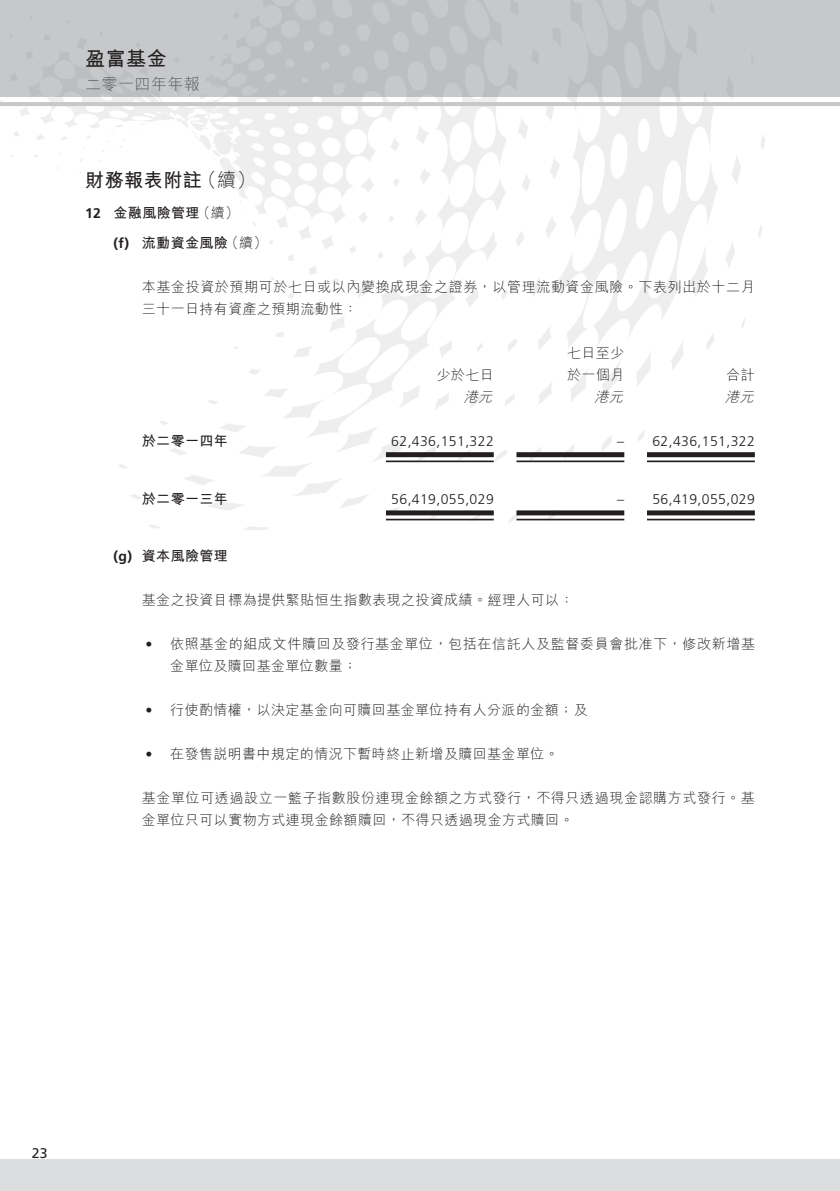
<style>
.page{position:relative;width:840px;height:1191px;background:#fff}
.page>*{position:absolute;margin:0;border:0;box-sizing:border-box;transform-origin:0 0}
.t1{font:700 20px "M Hei HK";color:#231f20}
.t2{font:700 19px "M Hei HK";letter-spacing:.03em;color:#231f20}
.t3{font:300 19px "M Hei HK";color:#231f20}
.t4{font:300 16px "M Hei HK";letter-spacing:.03em;color:#57585a}
.t5{font:300 14px/22px "M Hei HK";letter-spacing:.03em;color:#231f20}
.t6{font:300 14px "Frutiger LT Std";letter-spacing:.03em;color:#231f20}
.t7{font:700 14px "M Hei HK";letter-spacing:.03em;color:#231f20}
.t8{font:700 14px "Frutiger LT Std";color:#231f20}
.t9{font:italic 300 14px "M Hei HK";color:#231f20}
.t10{font:14px "Frutiger LT Std";color:#231f20}
</style>
<div class="page">
<div style="left:13px;top:131px;width:7px;height:6px;background:#eeeeef;border-radius:50%"></div>
<svg style="left:518px;top:119px;width:10px;height:20px"></svg>
<svg style="left:761px;top:135px;width:3px;height:15px"></svg>
<svg style="left:20px;top:106px;width:8px;height:10px"></svg>
<svg style="left:732px;top:157px;width:8px;height:26px"></svg>
<svg style="left:550px;top:158px;width:7px;height:21px"></svg>
<svg style="left:522px;top:175px;width:8px;height:16px"></svg>
<svg style="left:758px;top:226px;width:4px;height:12px"></svg>
<svg style="left:726px;top:242px;width:8px;height:25px"></svg>
<svg style="left:545px;top:217px;width:11px;height:21px"></svg>
<svg style="left:518px;top:232px;width:6px;height:15px"></svg>
<svg style="left:741px;top:319px;width:4px;height:9px"></svg>
<svg style="left:671px;top:351px;width:12px;height:18px"></svg>
<svg style="left:532px;top:278px;width:10px;height:18px"></svg>
<svg style="left:636px;top:353px;width:15px;height:33px"></svg>
<svg style="left:602px;top:361px;width:18px;height:35px"></svg>
<svg style="left:538px;top:327px;width:13px;height:23px"></svg>
<svg style="left:571px;top:369px;width:17px;height:33px"></svg>
<svg style="left:638px;top:430px;width:7px;height:11px"></svg>
<svg style="left:539px;top:383px;width:13px;height:21px"></svg>
<svg style="left:601px;top:435px;width:11px;height:17px"></svg>
<svg style="left:562px;top:444px;width:13px;height:15px"></svg>
<svg style="left:527px;top:447px;width:15px;height:13px"></svg>
<svg style="left:493px;top:450px;width:14px;height:12px"></svg>
<svg style="left:546px;top:515px;width:14px;height:6px"></svg>
<svg style="left:456px;top:450px;width:15px;height:10px"></svg>
<svg style="left:509px;top:515px;width:11px;height:8px"></svg>
<svg style="left:470px;top:515px;width:12px;height:7px"></svg>
<svg style="left:150px;top:438px;width:300px;height:91px"></svg>
<svg style="left:130px;top:494px;width:11px;height:5px"></svg>
<svg style="left:119px;top:464px;width:9px;height:4px"></svg>
<svg style="left:28px;top:96px;width:490px;height:342px"></svg>
<svg style="left:557px;top:122px;width:160px;height:229px"></svg>
<svg style="left:276px;top:215px;width:12px;height:13px"></svg>
<div style="left:0;top:0;width:839px;height:96px;background:#c7c8ca"></div>
<div style="left:25px;top:51px;width:8px;height:8px;background:#bcbdc0"></div>
<svg style="left:169px;top:96px;width:53px;height:4px"></svg>
<svg style="left:545px;top:96px;width:172px;height:26px"></svg>
<div style="left:0;top:1158px;width:839px;height:33px;background:#dcdddf"></div>
<hr style="left:0;top:102px;width:839px;height:4px;background:#c7c8ca">
<div style="left:386px;top:452px;width:107px;height:5px;background:#231f20"></div>
<hr style="left:386px;top:460px;width:107px;height:2px;background:#231f20">
<div style="left:516px;top:452px;width:108px;height:5px;background:#231f20"></div>
<hr style="left:516px;top:460px;width:108px;height:2px;background:#231f20">
<div style="left:646px;top:452px;width:108px;height:5px;background:#231f20"></div>
<hr style="left:646px;top:460px;width:108px;height:2px;background:#231f20">
<div style="left:386px;top:510px;width:107px;height:5px;background:#231f20"></div>
<hr style="left:386px;top:519px;width:107px;height:1px;background:#231f20">
<div style="left:516px;top:510px;width:108px;height:5px;background:#231f20"></div>
<hr style="left:516px;top:519px;width:108px;height:1px;background:#231f20">
<div style="left:646px;top:510px;width:108px;height:5px;background:#231f20"></div>
<hr style="left:646px;top:519px;width:108px;height:1px;background:#231f20">
<h1 class="t1" style="left:85px;top:44px;width:83px">盈富基金</h1>
<p class="t4" style="left:85px;top:73px;width:116px">二零一四年年報</p>
<h2 class="t2" style="left:85px;top:166px;width:118px">財務報表附註</h2>
<h2 class="t3" style="left:197px;top:167px;width:60px">（續(</h2>
<p class="t8" style="left:85px;top:204px;width:17px">12</p>
<p class="t5" style="left:196px;top:201px;width:44px">（續(</p>
<p class="t7" style="left:113px;top:202px;width:87px">金融風險管理</p>
<p class="t8" style="left:113px;top:235px;width:17px">f( )</p>
<p class="t5" style="left:225px;top:231px;width:44px">（續(</p>
<p class="t7" style="left:142px;top:233px;width:87px">流動資金風險</p>
<p class="t5" style="left:142px;top:275px;width:614px">本基金投資於預期可於七日或以內變換成現金之證券，以管理流動資金風險。下表列出於十二月三十一日持有資產之預期流動性：</p>
<p class="t7" style="left:142px;top:431px;width:87px">於二零一四年</p>
<p class="t5" style="left:566px;top:341px;width:59px">七日至少</p>
<p class="t5" style="left:436px;top:363px;width:59px">少於七日</p>
<p class="t5" style="left:566px;top:363px;width:59px">於一個月</p>
<p class="t5" style="left:726px;top:363px;width:30px">合計</p>
<p class="t9" style="left:463px;top:387px;width:35px">港元</p>
<p class="t9" style="left:594px;top:387px;width:35px">港元</p>
<p class="t9" style="left:724px;top:387px;width:35px">港元</p>
<p class="t6" style="left:391px;top:433px;width:104px">62,436,151,322</p>
<p class="t6" style="left:617px;top:433px;width:8px">–</p>
<p class="t6" style="left:652px;top:433px;width:104px">62,436,151,322</p>
<p class="t7" style="left:142px;top:489px;width:87px">於二零一三年</p>
<p class="t6" style="left:391px;top:491px;width:104px">56,419,055,029</p>
<p class="t6" style="left:617px;top:491px;width:8px">–</p>
<p class="t6" style="left:652px;top:491px;width:104px">56,419,055,029</p>
<p class="t8" style="left:113px;top:548px;width:20px">g( )</p>
<p class="t7" style="left:142px;top:545px;width:87px">資本風險管理</p>
<p class="t5" style="left:142px;top:588px;width:433px">基金之投資目標為提供緊貼恒生指數表現之投資成績。經理人可以：</p>
<p class="t5" style="left:170px;top:632px;width:586px">依照基金的組成文件贖回及發行基金單位，包括在信託人及監督委員會批准下，修改新增基</p>
<p class="t6" style="left:145px;top:636px;width:8px">•</p>
<p class="t6" style="left:145px;top:702px;width:8px">•</p>
<p class="t5" style="left:170px;top:654px;width:188px">金單位及贖回基金單位數量;</p>
<p class="t5" style="left:170px;top:698px;width:418px">行使酌情權，以決定基金向可贖回基金單位持有人分派的金額；及</p>
<p class="t5" style="left:170px;top:742px;width:390px">在發售說明書中規定的情況下暫時終止新增及贖回基金單位。</p>
<p class="t6" style="left:145px;top:746px;width:8px">•</p>
<p class="t5" style="left:142px;top:786px;width:614px">基金單位可透過設立一籃子指數股份連現金餘額之方式發行，不得只透過現金認購方式發行。基金單位只可以實物方式連現金餘額贖回，不得只透過現金方式贖回。</p>
<p class="t10" style="left:32px;top:1144px;width:17px">23</p>
</div>
